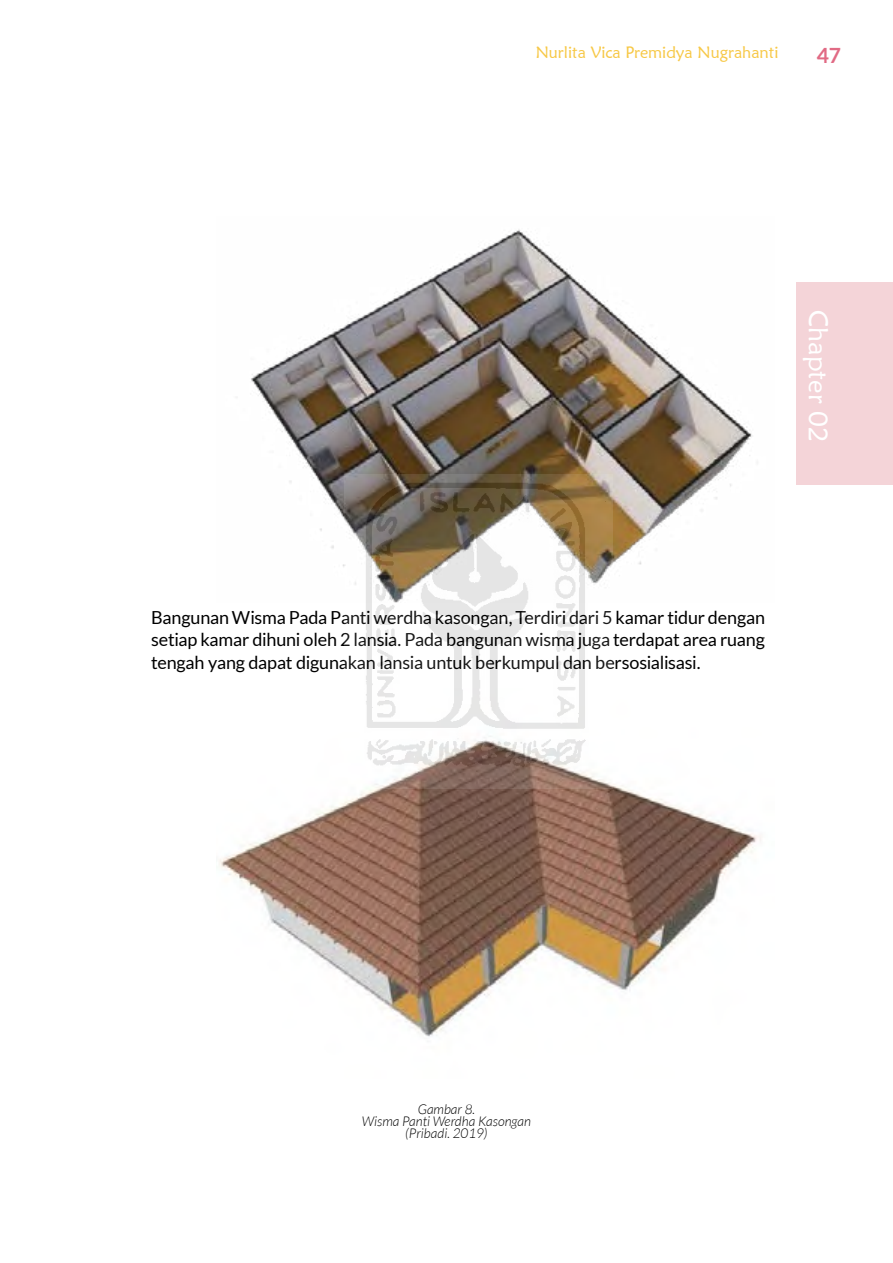
<style>
.page{position:relative;width:893px;height:1263px;background:#fff}
.page>*{position:absolute;margin:0;border:0;box-sizing:border-box;transform-origin:0 0}
.t1{font:27px "Maiandra GD";color:#fff}
.t2{font:700 21px "Lato";color:#e16a84}
.t3{font:18px/22.5px "Lato";letter-spacing:-.015em;color:#000;text-align:justify}
.t4{font:16.5px "Maiandra GD";color:#f7c846}
.t5{font:italic 300 13.5px/12px "Lato";color:#000;text-align:center}
</style>
<div class="page">
<div style="left:797px;top:282px;width:96px;height:203px;background:#f4d4d8"></div>
<img style="left:251px;top:229px;width:501px;height:338px">
<img style="left:219px;top:784px;width:542px;height:253px">
<img style="left:345px;top:474px;width:268px;height:314px">
<p class="t4" style="left:536px;top:42px;width:244px">Nurlita Vica Premidya Nugrahanti</p>
<p class="t2" style="left:817px;top:43px;width:26px">47</p>
<h1 class="t1" style="left:835px;top:310px;width:134px;rotate:90deg">Chapter 02</h1>
<p class="t3" style="left:151px;top:606px;width:615px">Bangunan Wisma Pada Panti werdha kasongan, Terdiri dari 5 kamar tidur dengan setiap kamar dihuni oleh 2 lansia. Pada bangunan wisma juga terdapat area ruang tengah yang dapat digunakan lansia untuk berkumpul dan bersosialisasi.</p>
<p class="t5" style="left:362px;top:1103px;width:171px">Gambar 8.<br>Wisma Panti Werdha Kasongan (Pribadi. 2019)</p>
</div>
